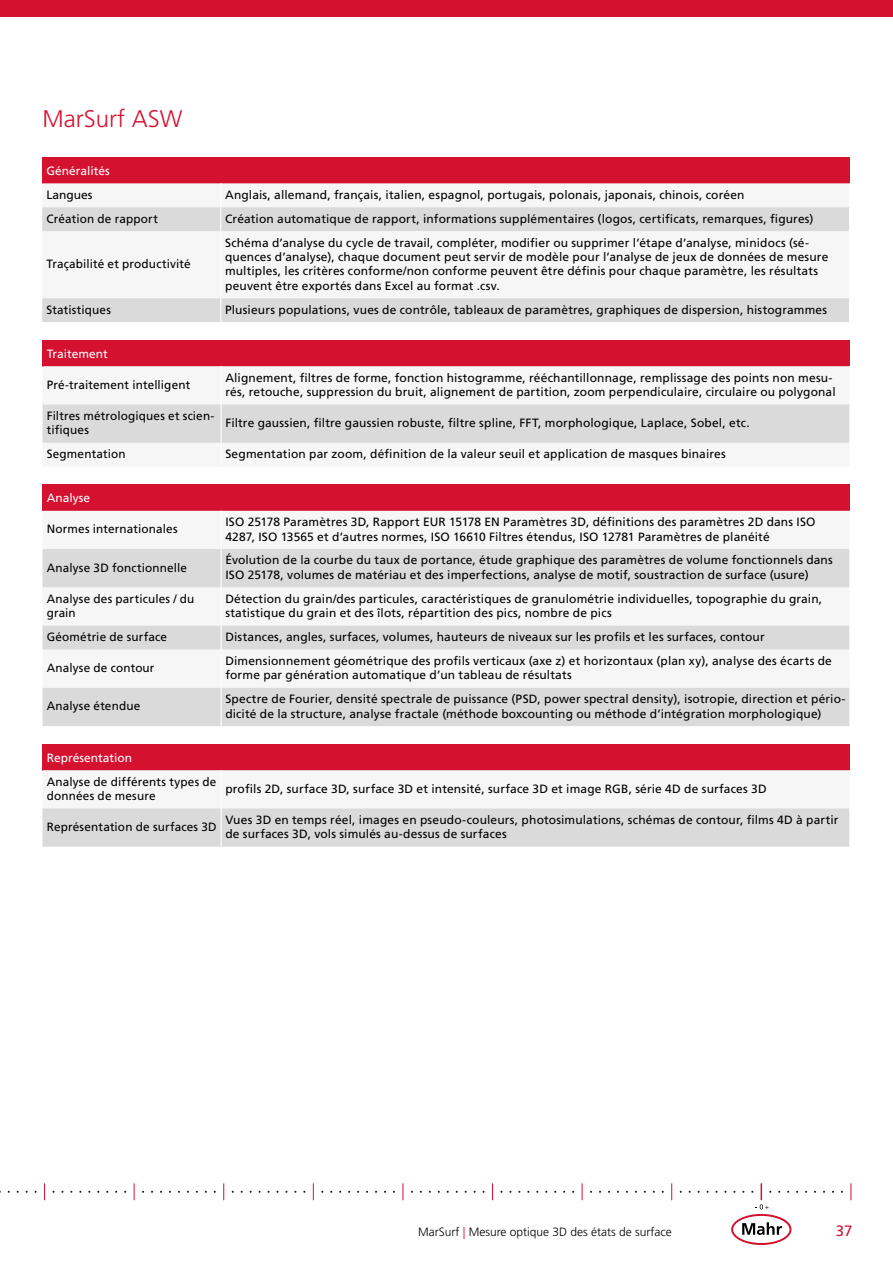
<style>
.page{position:relative;width:893px;height:1263px;background:#fff}
.page>*{position:absolute;margin:0;border:0;box-sizing:border-box;transform-origin:0 0}
.t1{font:300 24px "Frutiger LT Pro";color:#d51130}
.t2{font:15px "Frutiger LT Pro";color:#d51130}
.t3{font:12px/14.4px "Frutiger LT Pro";letter-spacing:.01em;color:#000}
.t4{font:12px "Frutiger LT Pro";color:#fff}
.t5{font:300 12px "Frutiger LT Pro";color:#000}
.s1{color:#d51130}
</style>
<div class="page">
<div style="left:0;top:0;width:893px;height:17px;background:#d51130"></div>
<svg style="left:44px;top:1183px;width:1px;height:17px"></svg>
<svg style="left:134px;top:1183px;width:1px;height:17px"></svg>
<svg style="left:223px;top:1183px;width:1px;height:17px"></svg>
<svg style="left:313px;top:1183px;width:1px;height:17px"></svg>
<svg style="left:403px;top:1183px;width:1px;height:17px"></svg>
<svg style="left:492px;top:1183px;width:1px;height:17px"></svg>
<svg style="left:582px;top:1183px;width:1px;height:17px"></svg>
<svg style="left:671px;top:1183px;width:1px;height:17px"></svg>
<svg style="left:724px;top:1183px;width:74px;height:61px"></svg>
<svg style="left:850px;top:1183px;width:1px;height:17px"></svg>
<div style="left:42px;top:157px;width:808px;height:26px;background:#d51130"></div>
<svg style="left:42px;top:183px;width:807px;height:1px"></svg>
<svg style="left:42px;top:207px;width:807px;height:115px;fill:#f6f6f6"></svg>
<hr style="left:220px;top:231px;width:1px;height:67px;background:#fff">
<svg style="left:220px;top:183px;width:1px;height:48px"></svg>
<svg style="left:220px;top:298px;width:1px;height:24px"></svg>
<div style="left:43px;top:340px;width:807px;height:26px;background:#d51130"></div>
<svg style="left:43px;top:366px;width:806px;height:1px"></svg>
<div style="left:43px;top:404px;width:806px;height:39px;background:#dadada"></div>
<hr style="left:221px;top:366px;width:1px;height:38px;background:#fff">
<div style="left:43px;top:485px;width:807px;height:26px;background:#d51130"></div>
<svg style="left:43px;top:549px;width:806px;height:177px;fill:#dadada"></svg>
<hr style="left:221px;top:549px;width:1px;height:38px;background:#fff">
<hr style="left:221px;top:587px;width:1px;height:39px;background:#fff">
<svg style="left:221px;top:626px;width:1px;height:23px"></svg>
<hr style="left:221px;top:649px;width:1px;height:39px;background:#fff">
<hr style="left:221px;top:688px;width:1px;height:38px;background:#fff">
<svg style="left:849px;top:626px;width:1px;height:23px"></svg>
<div style="left:43px;top:744px;width:807px;height:26px;background:#d51130"></div>
<svg style="left:43px;top:770px;width:806px;height:77px"></svg>
<hr style="left:221px;top:808px;width:1px;height:39px;background:#fff">
<hr style="left:221px;top:770px;width:1px;height:38px;background:#fff">
<h1 class="t1" style="left:43px;top:105px;width:141px">MarSurf ASW</h1>
<p class="t4" style="left:46px;top:164px;width:65px">Généralités</p>
<p class="t3" style="left:46px;top:187px;width:48px">Langues</p>
<p class="t3" style="left:225px;top:187px;width:521px">Anglais, allemand, français, italien, espagnol, portugais, polonais, japonais, chinois, coréen</p>
<p class="t3" style="left:46px;top:211px;width:113px">Création de rapport</p>
<p class="t3" style="left:225px;top:211px;width:590px">Création automatique de rapport, informations supplémentaires (logos, certificats, remarques, figures)</p>
<p class="t3" style="left:46px;top:257px;width:146px">Traçabilité et productivité</p>
<p class="t3" style="left:225px;top:235px;width:605px">Schéma d’analyse du cycle de travail, compléter, modifier ou supprimer l’étape d’analyse, minidocs (sé‑ quences d’analyse), chaque document peut servir de modèle pour l’analyse de jeux de données de mesure multiples, les critères conforme/non conforme peuvent être définis pour chaque paramètre, les résultats peuvent être exportés dans Excel au format .csv.</p>
<p class="t3" style="left:46px;top:302px;width:66px">Statistiques</p>
<p class="t3" style="left:225px;top:302px;width:604px">Plusieurs populations, vues de contrôle, tableaux de paramètres, graphiques de dispersion, histogrammes</p>
<p class="t4" style="left:47px;top:346px;width:63px">Traitement</p>
<p class="t3" style="left:47px;top:377px;width:145px">Pré‑traitement intelligent</p>
<p class="t3" style="left:225px;top:370px;width:612px">Alignement, filtres de forme, fonction histogramme, rééchantillonnage, remplissage des points non mesu‑ rés, retouche, suppression du bruit, alignement de partition, zoom perpendiculaire, circulaire ou polygonal</p>
<p class="t3" style="left:47px;top:409px;width:169px">Filtres métrologiques et scien‑ tifiques</p>
<p class="t3" style="left:225px;top:416px;width:526px">Filtre gaussien, filtre gaussien robuste, filtre spline, FFT, morphologique, Laplace, Sobel, etc.</p>
<p class="t3" style="left:47px;top:447px;width:80px">Segmentation</p>
<p class="t3" style="left:225px;top:447px;width:502px">Segmentation par zoom, définition de la valeur seuil et application de masques binaires</p>
<p class="t4" style="left:47px;top:491px;width:45px">Analyse</p>
<p class="t3" style="left:47px;top:522px;width:132px">Normes internationales</p>
<p class="t3" style="left:225px;top:515px;width:592px">ISO 25178 Paramètres 3D, Rapport EUR 15178 EN Paramètres 3D, définitions des paramètres 2D dans ISO<br>4287, ISO 13565 et d’autres normes, ISO 16610 Filtres étendus, ISO 12781 Paramètres de planéité</p>
<p class="t3" style="left:47px;top:560px;width:142px">Analyse 3D fonctionnelle</p>
<p class="t3" style="left:225px;top:553px;width:609px">Évolution de la courbe du taux de portance, étude graphique des paramètres de volume fonctionnels dans<br>ISO 25178, volumes de matériau et des imperfections, analyse de motif, soustraction de surface (usure)</p>
<p class="t3" style="left:47px;top:591px;width:149px">Analyse des particules / du grain</p>
<p class="t3" style="left:225px;top:591px;width:598px">Détection du grain/des particules, caractéristiques de granulométrie individuelles, topographie du grain, statistique du grain et des îlots, répartition des pics, nombre de pics</p>
<p class="t3" style="left:47px;top:630px;width:122px">Géométrie de surface</p>
<p class="t3" style="left:225px;top:630px;width:541px">Distances, angles, surfaces, volumes, hauteurs de niveaux sur les profils et les surfaces, contour</p>
<p class="t3" style="left:47px;top:661px;width:109px">Analyse de contour</p>
<p class="t3" style="left:225px;top:654px;width:608px">Dimensionnement géométrique des profils verticaux (axe z) et horizontaux (plan xy), analyse des écarts de forme par génération automatique d’un tableau de résultats</p>
<p class="t3" style="left:47px;top:699px;width:95px">Analyse étendue</p>
<p class="t3" style="left:225px;top:692px;width:622px">Spectre de Fourier, densité spectrale de puissance (PSD, power spectral density), isotropie, direction et pério‑ dicité de la structure, analyse fractale (méthode boxcounting ou méthode d’intégration morphologique)</p>
<p class="t4" style="left:47px;top:750px;width:87px">Représentation</p>
<p class="t3" style="left:47px;top:774px;width:171px">Analyse de différents types de données de mesure</p>
<p class="t3" style="left:225px;top:781px;width:543px">profils 2D, surface 3D, surface 3D et intensité, surface 3D et image RGB, série 4D de surfaces 3D</p>
<p class="t3" style="left:47px;top:820px;width:171px">Représentation de surfaces 3D</p>
<p class="t3" style="left:225px;top:812px;width:615px">Vues 3D en temps réel, images en pseudo‑couleurs, photosimulations, schémas de contour, films 4D à partir de surfaces 3D, vols simulés au‑dessus de surfaces</p>
<p class="t5" style="left:418px;top:1224px;width:255px">MarSurf <span class="s1">|</span> Mesure optique 3D des états de surface</p>
<p class="t2" style="left:836px;top:1222px;width:18px">37</p>
</div>
